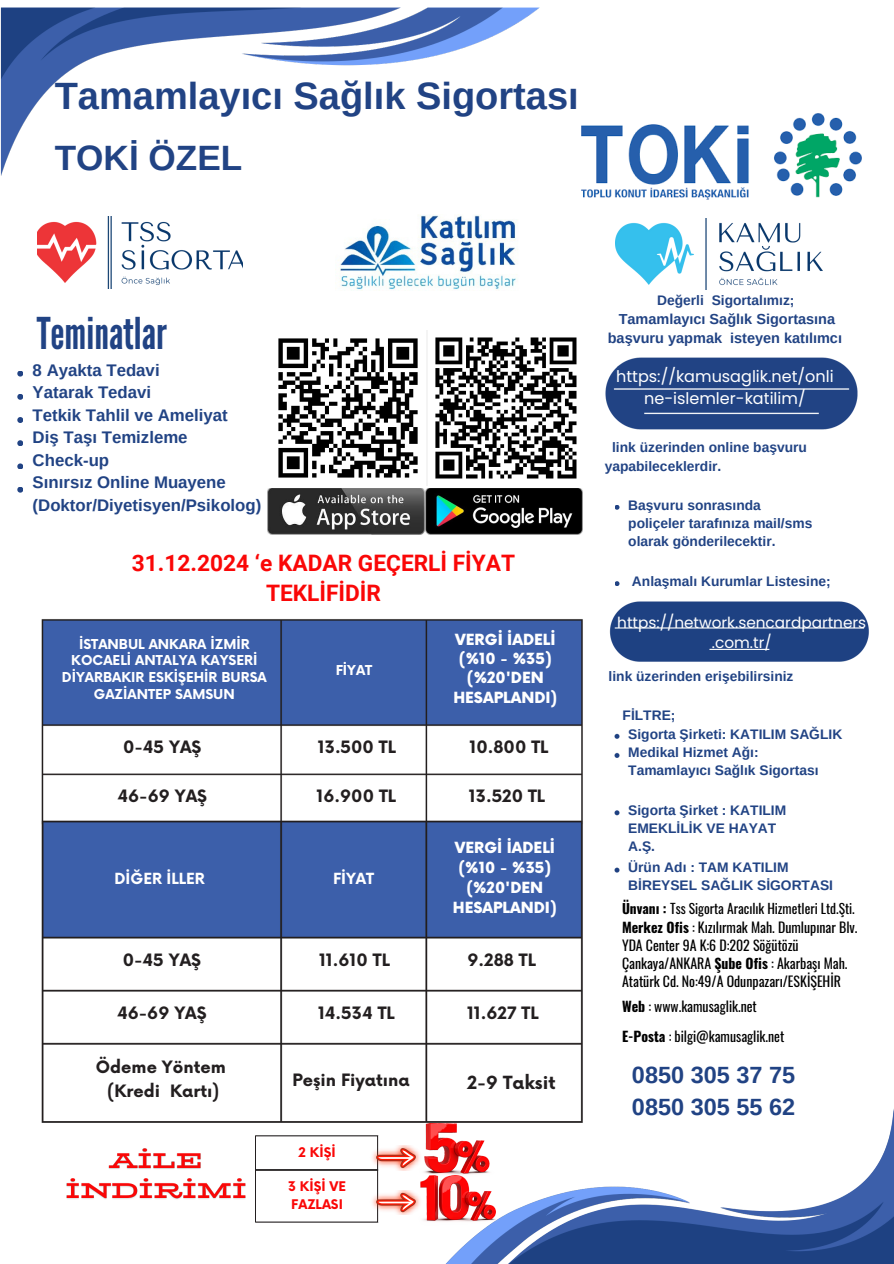
<style>
.page{position:relative;width:894px;height:1264px;background:#fff}
.page>*{position:absolute;margin:0;border:0;box-sizing:border-box;transform-origin:0 0}
.t1{font:43.8px "League Gothic";color:#214384}
.t2{font:700 37.95px "Arimo";color:#214384}
.t3{font:700 35.1px "Arimo";color:#214384}
.t4{font:700 23.4px/32.7px "Arimo";color:#214384}
.t5{font:700 22.65px/30.3px "Roboto";color:#fa0707;text-align:center}
.t6{font:700 17.7px "Now";color:#231f20}
.t7{font:700 16.8px/22.5px "Arimo";color:#214384}
.t8{font:700 16.65px/23.7px "Now";color:#231f20;text-align:center}
.t9{font:16.05px/21.3px "Poppins";color:#fff;text-align:center}
.t10{font:15.3px/20.2px "Poppins";color:#fff;text-align:center}
.t11{font:900 15px/19.2px "Now";color:#fff;text-align:center}
.t12{font:700 15px "Now";color:#fff}
.t13{font:700 14.55px/18.9px "Arimo";color:#214384;text-align:center}
.t14{font:700 13.8px/18px "Arimo";color:#214384}
.t15{font:13.8px/18px "Oswald";color:#000}
.t16{font:13.5px "Oswald";color:#000}
.t17{font:700 13.35px/16.8px "Now";color:#fff;text-align:center}
.t18{font:700 13.05px/18.1px "Now";color:#fa0707}
.s1{font-weight:700}
</style>
<div class="page">
<img style="left:0;top:7px;width:540px;height:261px">
<img style="left:37px;top:216px;width:205px;height:72px">
<img style="left:615px;top:218px;width:207px;height:71px">
<img style="left:335px;top:215px;width:188px;height:75px">
<img style="left:267px;top:488px;width:315px;height:46px">
<img style="left:278px;top:330px;width:299px;height:155px">
<svg style="left:17px;top:371px;width:6px;height:5px"></svg>
<svg style="left:17px;top:394px;width:6px;height:6px"></svg>
<svg style="left:17px;top:417px;width:6px;height:6px"></svg>
<svg style="left:17px;top:440px;width:6px;height:6px"></svg>
<svg style="left:17px;top:463px;width:6px;height:6px"></svg>
<svg style="left:17px;top:487px;width:6px;height:5px"></svg>
<svg style="left:615px;top:505px;width:4px;height:4px"></svg>
<svg style="left:615px;top:581px;width:4px;height:5px"></svg>
<img style="left:605px;top:357px;width:253px;height:73px">
<img style="left:41px;top:601px;width:852px;height:662px">
<hr style="left:255px;top:1136px;width:1px;height:33px;background:#231f20">
<hr style="left:377px;top:1136px;width:1px;height:33px;background:#231f20">
<hr style="left:255px;top:1135px;width:123px;height:1px;background:#231f20">
<hr style="left:255px;top:1170px;width:1px;height:51px;background:#231f20">
<hr style="left:377px;top:1170px;width:1px;height:51px;background:#231f20">
<hr style="left:255px;top:1169px;width:123px;height:1px;background:#231f20">
<hr style="left:255px;top:1221px;width:123px;height:1px;background:#231f20">
<img style="left:370px;top:1145px;width:47px;height:25px">
<img style="left:370px;top:1190px;width:47px;height:24px">
<img style="left:417px;top:1122px;width:78px;height:53px">
<img style="left:417px;top:1175px;width:84px;height:49px">
<img style="left:581px;top:114px;width:280px;height:85px">
<img style="left:64px;top:1143px;width:184px;height:64px">
<p class="t2" style="left:55px;top:75px;width:525px">Tamamlayıcı Sağlık Sigortası</p>
<h2 class="t3" style="left:55px;top:139px;width:189px">TOKİ ÖZEL</h2>
<p class="t1" style="left:37px;top:308px;width:132px">Teminatlar</p>
<p class="t7" style="left:33px;top:358px;width:128px">8 Ayakta Tedavi</p>
<p class="t7" style="left:33px;top:381px;width:120px">Yatarak Tedavi</p>
<p class="t7" style="left:33px;top:403px;width:196px">Tetkik Tahlil ve Ameliyat</p>
<h1 class="t7" style="left:33px;top:426px;width:156px">Diş Taşı Temizleme</h1>
<p class="t7" style="left:33px;top:448px;width:78px">Check-up</p>
<p class="t7" style="left:33px;top:471px;width:230px">Sınırsız Online Muayene (Doktor/Diyetisyen/Psikolog)</p>
<p class="t5" style="left:132px;top:548px;width:384px">31.12.2024 ‘e KADAR GEÇERLİ FİYAT<br>TEKLİFİDİR</p>
<p class="t17" style="left:62px;top:636px;width:206px">İSTANBUL ANKARA İZMİR<br>KOCAELİ ANTALYA KAYSERİ<br>DİYARBAKIR ESKİŞEHİR BURSA<br>GAZİANTEP SAMSUN</p>
<p class="t17" style="left:335px;top:662px;width:38px">FİYAT</p>
<p class="t11" style="left:453px;top:631px;width:105px">VERGİ İADELİ (%10 - %35) (%20'DEN<br>HESAPLANDI)</p>
<p class="t8" style="left:123px;top:736px;width:80px">0-45 YAŞ</p>
<p class="t8" style="left:117px;top:785px;width:91px">46-69 YAŞ</p>
<p class="t8" style="left:318px;top:736px;width:80px">13.500 TL</p>
<p class="t8" style="left:316px;top:785px;width:81px">16.900 TL</p>
<p class="t8" style="left:469px;top:736px;width:80px">10.800 TL</p>
<p class="t8" style="left:468px;top:785px;width:78px">13.520 TL</p>
<p class="t12" style="left:114px;top:870px;width:92px">DİĞER İLLER</p>
<p class="t12" style="left:333px;top:870px;width:43px">FİYAT</p>
<p class="t11" style="left:452px;top:838px;width:105px;line-height:20.2px">VERGİ İADELİ (%10 - %35) (%20'DEN<br>HESAPLANDI)</p>
<p class="t8" style="left:123px;top:949px;width:80px">0-45 YAŞ</p>
<p class="t8" style="left:117px;top:1002px;width:91px">46-69 YAŞ</p>
<p class="t8" style="left:96px;top:1056px;width:131px">Ödeme Yöntem (Kredi Kartı)</p>
<h5 class="t8" style="left:319px;top:949px;width:72px">11.610 TL</h5>
<p class="t8" style="left:467px;top:949px;width:70px">9.288 TL</p>
<p class="t8" style="left:318px;top:1002px;width:78px">14.534 TL</p>
<h6 class="t8" style="left:467px;top:1002px;width:73px">11.627 TL</h6>
<p class="t8" style="left:292px;top:1069px;width:118px">Peşin Fiyatına</p>
<p class="t6" style="left:467px;top:1072px;width:90px">2-9 Taksit</p>
<p class="t18" style="left:298px;top:1143px;width:38px">2 KİŞİ</p>
<h3 class="t18" style="left:288px;top:1178px;width:59px">3 KİŞİ VE<br>FAZLASI</h3>
<p class="t14" style="left:657px;top:291px;width:139px">Değerli Sigortalımız;</p>
<p class="t13" style="left:607px;top:310px;width:236px">Tamamlayıcı Sağlık Sigortasına başvuru yapmak isteyen katılımcı</p>
<p class="t9" style="left:616px;top:366px;width:219px">https://kamusaglik.net/onli ne-islemler-katilim/</p>
<p class="t14" style="left:612px;top:438px;width:196px">link üzerinden online başvuru</p>
<h6 class="t14" style="left:604px;top:457px;width:118px">yapabileceklerdir.</h6>
<p class="t14" style="left:628px;top:496px;width:186px">Başvuru sonrasında poliçeler tarafınıza mail/sms olarak gönderilecektir.</p>
<p class="t14" style="left:631px;top:572px;width:200px">Anlaşmalı Kurumlar Listesine;</p>
<h6 class="t10" style="left:617px;top:612px;width:250px">https://network.sencardpartners .com.tr/</h6>
<h6 class="t14" style="left:608px;top:667px;width:186px">link üzerinden erişebilirsiniz</h6>
<h6 class="t14" style="left:622px;top:705px;width:54px">FİLTRE;</h6>
<h6 class="t14" style="left:628px;top:725px;width:215px">Sigorta Şirketi: KATILIM SAĞLIK<br>Medikal Hizmet Ağı:<br>Tamamlayıcı Sağlık Sigortası</h6>
<p class="t14" style="left:628px;top:801px;width:159px">Sigorta Şirket : KATILIM<br>EMEKLİLİK VE HAYAT<br>A.Ş.</p>
<p class="t14" style="left:628px;top:858px;width:206px">Ürün Adı : TAM KATILIM<br>BİREYSEL SAĞLIK SİGORTASI</p>
<h6 class="t16" style="left:621px;top:897px;width:234px"><span class="s1">Ünvanı :</span> Tss Sigorta Aracılık Hizmetleri Ltd.Şti.</h6>
<h6 class="t15" style="left:621px;top:917px;width:237px"><span class="s1">Merkez Ofis</span> : Kızılırmak Mah. Dumlupınar Blv.<br>YDA Center 9A K:6 D:202 Söğütözü Çankaya/ANKARA <span class="s1">Şube Ofis</span> : Akarbaşı Mah.<br>Atatürk Cd. No:49/A Odunpazarı/ESKİŞEHİR</h6>
<p class="t15" style="left:621px;top:996px;width:136px"><span class="s1">Web</span> : www.kamusaglik.net</p>
<p class="t15" style="left:621px;top:1027px;width:164px"><span class="s1">E-Posta</span> : bilgi@kamusaglik.net</p>
<h6 class="t4" style="left:631px;top:1058px;width:164px">0850 305 37 75<br>0850 305 55 62</h6>
</div>
